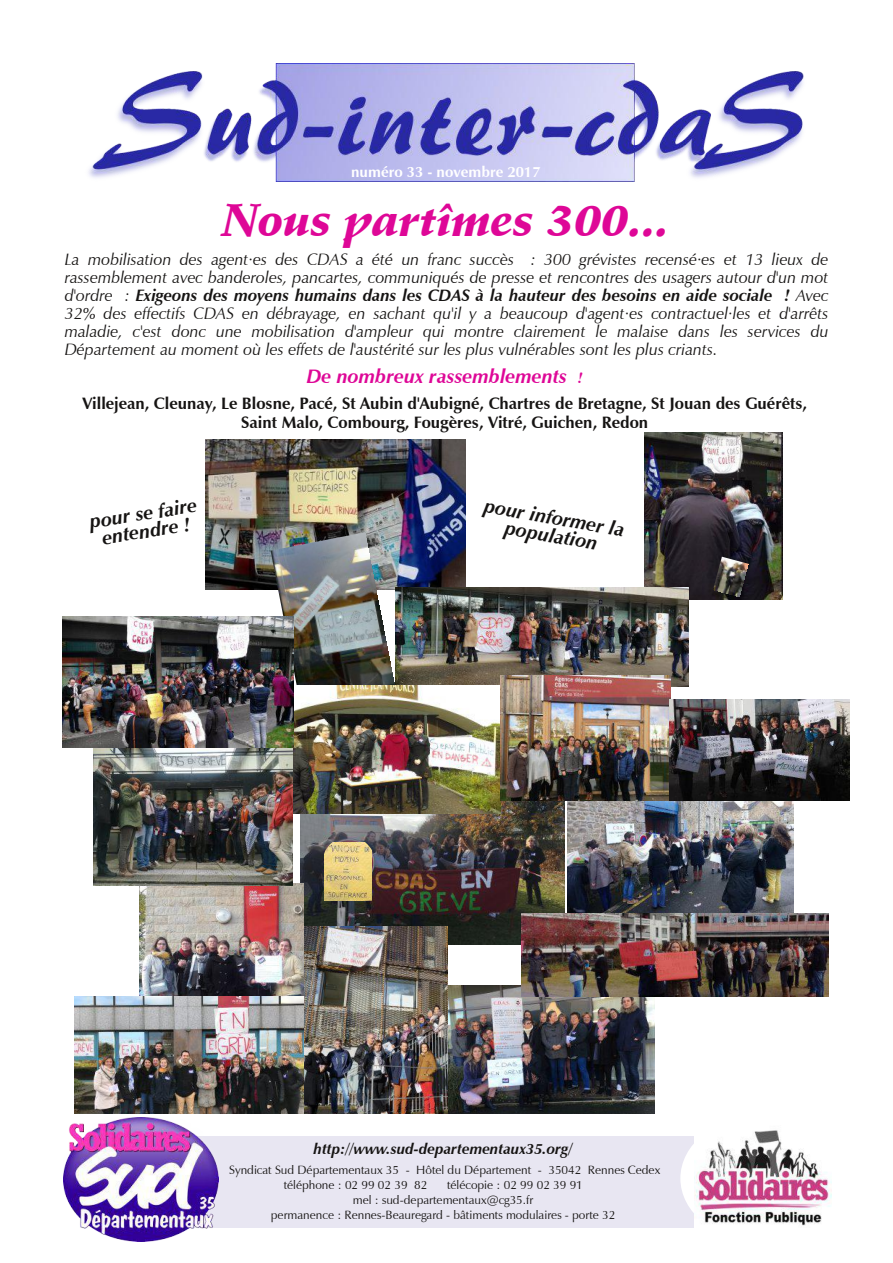
<style>
.page{position:relative;width:893px;height:1263px;background:#fff}
.page>*{position:absolute;margin:0;border:0;box-sizing:border-box;transform-origin:0 0}
.t1{font:italic 900 45px "Schneidler BT";color:#de0797}
.t2{font:italic 700 19.5px/18px "Zapf Humanist 601 BT";color:#161413;text-align:center}
.t3{font:italic 700 19.5px "Zapf Humanist 601 BT";color:#de0797}
.t4{font:italic 16.5px/18px "Zapf Humanist 601 BT";color:#161413;text-align:justify}
.t5{font:700 16.5px/19.5px "Zapf Humanist 601 BT";color:#161413;text-align:center}
.t6{font:italic 700 15px "Zapf Humanist 601 BT";color:#161413}
.t7{font:700 15px "Zapf Humanist 601 BT";color:#fff}
.t8{font:12px/15px "Zapf Humanist 601 BT";color:#161413}
.s1{font-weight:700}
.s2{font-size:15px}
</style>
<div class="page">
<div style="left:118px;top:1136px;width:581px;height:91px;background:#e8e6f2"></div>
<div style="left:680px;top:1116px;width:156px;height:124px;background:#fff;border-radius:50%"></div>
<img style="left:88px;top:64px;width:716px;height:118px">
<img style="left:64px;top:1117px;width:154px;height:124px">
<img style="left:694px;top:1130px;width:137px;height:97px">
<img style="left:645px;top:433px;width:138px;height:166px">
<img style="left:206px;top:439px;width:259px;height:151px">
<img style="left:300px;top:801px;width:264px;height:143px">
<img style="left:271px;top:532px;width:124px;height:154px">
<img style="left:708px;top:557px;width:41px;height:39px">
<img style="left:139px;top:883px;width:164px;height:114px">
<img style="left:567px;top:801px;width:227px;height:113px">
<img style="left:446px;top:985px;width:208px;height:129px">
<img style="left:305px;top:927px;width:142px;height:186px">
<img style="left:75px;top:997px;width:229px;height:116px">
<img style="left:395px;top:587px;width:294px;height:99px">
<img style="left:273px;top:686px;width:227px;height:128px">
<img style="left:62px;top:617px;width:231px;height:130px">
<img style="left:500px;top:676px;width:170px;height:125px">
<img style="left:324px;top:843px;width:48px;height:57px">
<img style="left:93px;top:748px;width:200px;height:138px">
<img style="left:521px;top:914px;width:308px;height:82px">
<img style="left:670px;top:699px;width:180px;height:102px">
<p class="t7" style="left:351px;top:163px;width:191px">numéro 33 - novembre 2017</p>
<h1 class="t1" style="left:222px;top:193px;width:449px">Nous partîmes 300...</h1>
<p class="t4" style="left:65px;top:251px;width:765px">La mobilisation des agent·es des CDAS a été un franc succès : 300 grévistes recensé·es et 13 lieux de rassemblement avec banderoles, pancartes, communiqués de presse et rencontres des usagers autour d'un mot d'ordre : <span class="s1">Exigeons des moyens humains dans les CDAS à la hauteur des besoins en aide sociale !</span> Avec 32% des effectifs CDAS en débrayage, en sachant qu'il y a beaucoup d'agent·es contractuel·les et d'arrêts maladie, c'est donc une mobilisation d'ampleur qui montre clairement le malaise dans les services du Département au moment où les effets de l'austérité sur les plus vulnérables sont les plus criants.</p>
<p class="t3" style="left:307px;top:365px;width:277px">De nombreux rassemblements <span class="s2">!</span></p>
<p class="t5" style="left:82px;top:393px;width:726px">Villejean, Cleunay, Le Blosne, Pacé, St Aubin d'Aubigné, Chartres de Bretagne, St Jouan des Guérêts,<br>Saint Malo, Combourg, Fougères, Vitré, Guichen, Redon</p>
<p class="t2" style="left:89px;top:513px;width:110px;rotate:-9deg">pour se faire entendre !</p>
<p class="t2" style="left:486px;top:496px;width:144px;rotate:10deg">pour informer la population</p>
<p class="t6" style="left:314px;top:1139px;width:260px">http://www.sud-departementaux35.org/</p>
<p class="t8" style="left:284px;top:1162px;width:378px;text-indent:-54px">Syndicat Sud Départementaux 35 - Hôtel du Département - 35042 Rennes Cedex téléphone : 02 99 02 39 82</p>
<p class="t8" style="left:447px;top:1177px;width:137px">télécopie : 02 99 02 39 91</p>
<p class="t8" style="left:353px;top:1192px;width:182px">mel : sud-departementaux@cg35.fr</p>
<p class="t8" style="left:271px;top:1207px;width:346px">permanence : Rennes-Beauregard - bâtiments modulaires - porte 32</p>
</div>
